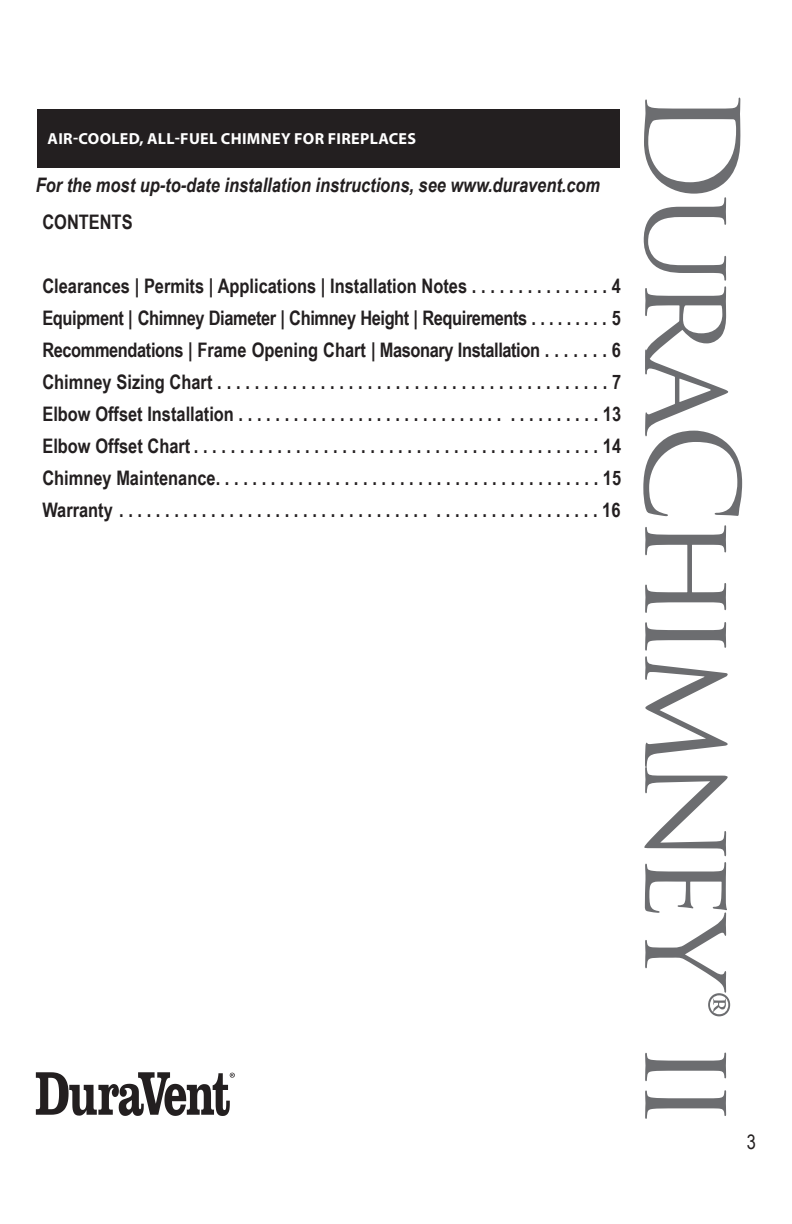
<style>
.page{position:relative;width:792px;height:1224px;background:#fff}
.page>*{position:absolute;margin:0;border:0;box-sizing:border-box;transform-origin:0 0}
.t1{font:126px "Trajan Pro";letter-spacing:-.07em;color:#6c6d70}
.t2{font:700 20px/32px "Arial Narrow";color:#231f20;text-align:justify}
.t3{font:italic 700 20px "Arial Narrow";color:#231f20}
.t4{font:20px "Arial Narrow";color:#231f20}
.t5{font:700 16px "Myriad Pro";letter-spacing:.02em;color:#fff}
</style>
<div class="page">
<div style="left:37px;top:109px;width:583px;height:58px;background:#231f20"></div>
<svg style="left:36px;top:1072px;width:199px;height:44px"></svg>
<p class="t5" style="left:48px;top:128px;width:370px">AIR-COOLED, ALL-FUEL CHIMNEY FOR FIREPLACES</p>
<p class="t3" style="left:36px;top:170px;width:566px">For the most up-to-date installation instructions, see www.duravent.com</p>
<p class="t2" style="left:42px;top:205px;width:92px">CONTENTS</p>
<p class="t2" style="left:42px;top:269px;width:580px">Clearances | Permits | Applications | Installation Notes . . . . . . . . . . . . . . . 4<br>Equipment | Chimney Diameter | Chimney Height | Requirements . . . . . . . . . 5<br>Recommendations | Frame Opening Chart | Masonary Installation . . . . . . . 6<br>Chimney Sizing Chart . . . . . . . . . . . . . . . . . . . . . . . . . . . . . . . . . . . . . . . . . . 7<br>Elbow Offset Installation . . . . . . . . . . . . . . . . . . . . . . . . . . . . . . . . . . . . . . . 13<br>Elbow Offset Chart . . . . . . . . . . . . . . . . . . . . . . . . . . . . . . . . . . . . . . . . . . . . 14<br>Chimney Maintenance. . . . . . . . . . . . . . . . . . . . . . . . . . . . . . . . . . . . . . . . . . 15<br>Warranty . . . . . . . . . . . . . . . . . . . . . . . . . . . . . . . . . . . . . . . . . . . . . . . . . . . . 16</p>
<h1 class="t1" style="left:771px;top:86px;width:1043px;rotate:90deg">DuraChimney® ii</h1>
<p class="t4" style="left:747px;top:1127px;width:11px">3</p>
</div>
